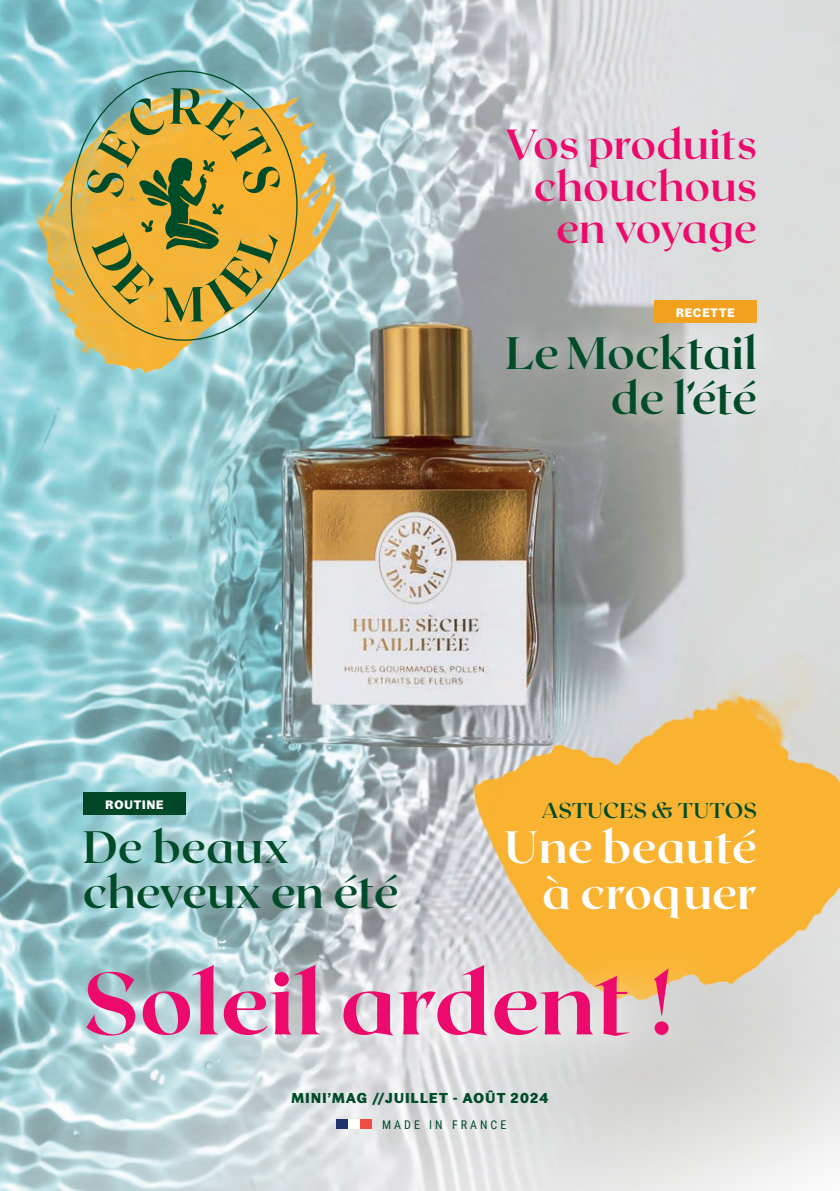
<style>
.page{position:relative;width:840px;height:1191px;background:#fff}
.page>*{position:absolute;margin:0;border:0;box-sizing:border-box;transform-origin:0 0}
.t1{font:800 87.6px "Roxborough CF";letter-spacing:.005em;color:#ec0a6c}
.t2{font:700 45.2px/45.4px "Roxborough CF";color:#004c28;text-align:right}
.t3{font:800 45.2px/45.4px "Roxborough CF";letter-spacing:.005em;color:#fff;text-align:right}
.t4{font:700 42px/42px "Roxborough CF";letter-spacing:-.005em;color:#ec0a6c;text-align:right}
.t5{font:700 21.4px "Roxborough CF";letter-spacing:.005em;color:#004c28}
.CATEGORIE{font:700 14px "Bagoss Standard";letter-spacing:.1em;color:#004c28}
.CATEGORIE-2{font:700 12px "Bagoss Standard";letter-spacing:.08em;color:#fff}
.t6{font:12px "Roboto Condensed";letter-spacing:.25em;color:#004c28}
</style>
<div class="page">
<img style="left:0;top:0;width:839px;height:1191px">
<img style="left:0;top:15px;width:381px;height:378px">
<img style="left:404px;top:556px;width:435px;height:547px">
<div style="left:336px;top:1119px;width:12px;height:9px;background:#20336c"></div>
<div style="left:348px;top:1119px;width:12px;height:9px;background:#fff"></div>
<div style="left:360px;top:1119px;width:12px;height:9px;background:#ef4e42"></div>
<div style="left:653px;top:300px;width:103px;height:23px;background:#f2a11e"></div>
<div style="left:83px;top:792px;width:103px;height:22px;background:#004727"></div>
<div style="left:500px;top:311px;width:282px;height:117px;background:#fff;opacity:.6"></div>
<div style="left:77px;top:805px;width:348px;height:116px;background:#fff;opacity:.6"></div>
<svg style="left:60px;top:939px;width:652px;height:140px;background:#d0d5ce"></svg>
<svg style="left:71px;top:70px;width:226px;height:271px;background:#b9b883"></svg>
<svg style="left:86px;top:88px;width:194px;height:234px;background:#bca245"></svg>
<p class="t4" style="left:505px;top:120px;width:253px">Vos produits chouchous en voyage</p>
<p class="CATEGORIE-2" style="left:675px;top:304px;width:60px">RECETTE</p>
<p class="t2" style="left:505px;top:327px;width:253px">Le Mocktail de l’été</p>
<p class="CATEGORIE-2" style="left:106px;top:796px;width:59px">ROUTINE</p>
<p class="t2" style="left:83px;top:820px;width:317px;text-align:left">De beaux cheveux en été</p>
<p class="t5" style="left:540px;top:793px;width:217px">ASTUCES &amp; TUTOS</p>
<p class="t3" style="left:504px;top:821px;width:254px">Une beauté à croquer</p>
<p class="t1" style="left:83px;top:935px;width:590px">Soleil ardent !</p>
<p class="CATEGORIE" style="left:291px;top:1088px;width:258px">MINI’MAG //JUILLET - AOÛT 2024</p>
<p class="t6" style="left:382px;top:1116px;width:126px">MADE IN FRANCE</p>
</div>
